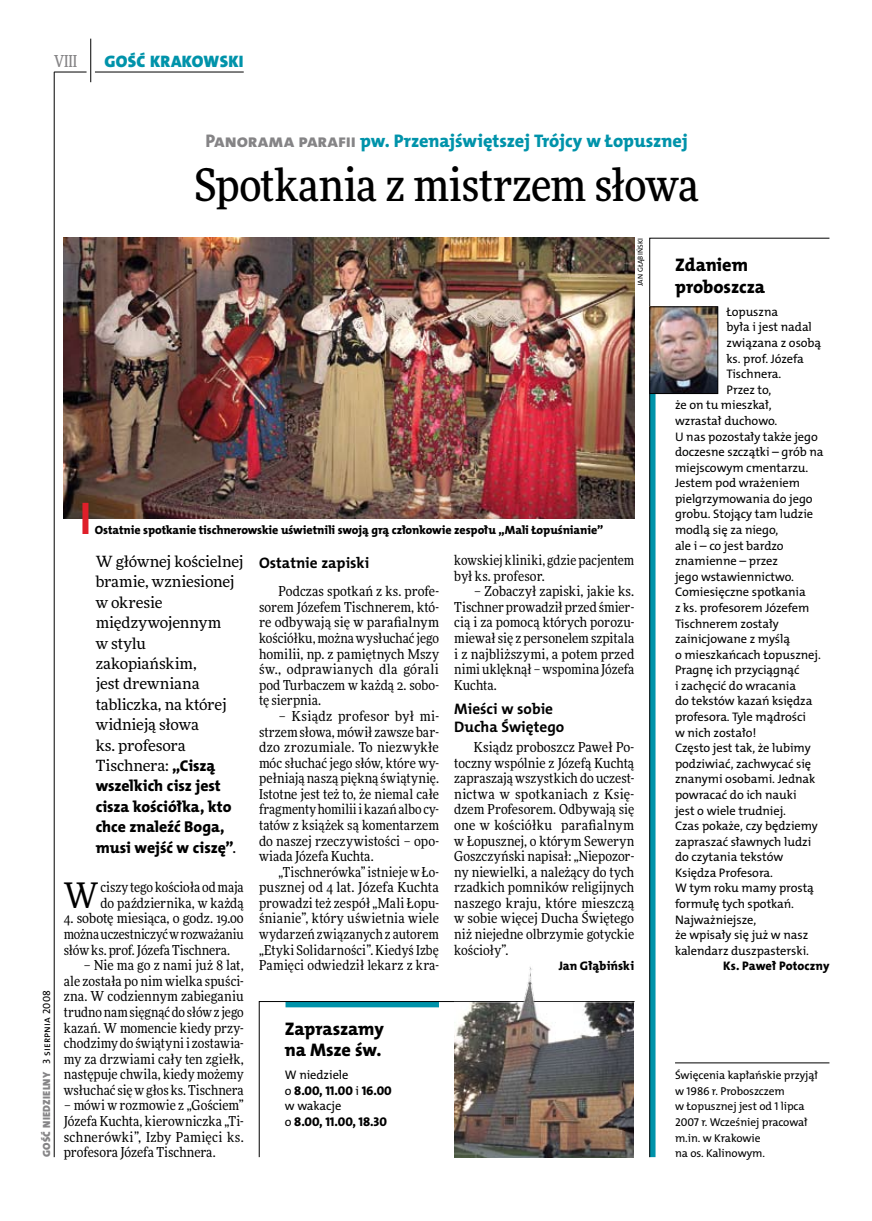
<style>
.page{position:relative;width:872px;height:1221px;background:#fff}
.page>*{position:absolute;margin:0;border:0;box-sizing:border-box;transform-origin:0 0}
.t1{font:500 45px "Freeday Narrow";letter-spacing:-.015em;color:#000}
.t2{font:35.25px "Freeday Narrow News";color:#000}
.t3{font:18.3px "The Mix HP8 Ex Bld";letter-spacing:-.01em;color:#0093aa}
.t4{font:18.3px/21.6px "The Mix HP8 Ex Bld";color:#000}
.t5{font:16.65px "The Mix HP9 Blk";letter-spacing:.02em;color:#0093aa}
.t6{font:500 16.5px "Freeday Narrow";color:#858486;scale:.9 1}
.t7{font:15.75px/20.4px "The Mix HP8 Ex Bld";letter-spacing:-.005em;color:#000}
.t8{font:15.45px/20.4px "Freeday News";letter-spacing:-.01em;color:#000}
.t9{font:15.3px/17.7px "The Mix HP7 Bld";color:#000}
.t10{font:13.8px/15.6px "Freeday Narrow News";letter-spacing:.005em;color:#000;text-align:justify}
.t11{font:12.75px "The Mix HP8 Ex Bld";color:#000}
.t12{font:12.45px "The Mix HP5 Plain";letter-spacing:-.005em;color:#000}
.t13{font:12.45px "The Mix HP8 Ex Bld";color:#000}
.t14{font:12px "The Mix HP8 Ex Bld";letter-spacing:-.005em;color:#000}
.t15{font:11.4px/15.6px "The Mix HP5 Plain";letter-spacing:-.005em;color:#000}
.t16{font:10.5px "The Mix HP9 Blk";letter-spacing:.025em;color:#858486}
.t17{font:7.2px "The Mix HP5 Plain";letter-spacing:.02em;color:#000}
.s1{font-family:"The Mix HP5 Plain";color:#000}
.s2{color:#858486}
.s3{font-family:"The Mix HP8 Ex Bld";font-size:15.75px}
.s4{font-family:"Freeday News";font-size:15.45px}
.s5{font-family:"The Mix HP5 Plain";font-size:12.45px}
</style>
<div class="page">
<hr style="left:54px;top:72px;width:1px;height:1085px;background:#000">
<hr style="left:90px;top:39px;width:1px;height:43px;background:#000">
<hr style="left:54px;top:72px;width:33px;height:1px;background:#000">
<hr style="left:95px;top:72px;width:149px;height:1px;background:#000">
<img style="left:64px;top:238px;width:570px;height:280px">
<div style="left:82px;top:503px;width:6px;height:31px;background:#df1f2a"></div>
<svg style="left:649px;top:238px;width:181px;height:919px"></svg>
<hr style="left:675px;top:1062px;width:154px;height:1px;background:#000">
<img style="left:651px;top:308px;width:65px;height:84px">
<div style="left:649px;top:306px;width:69px;height:88px;border:1px solid #000"></div>
<svg style="left:259px;top:1001px;width:376px;height:156px"></svg>
<img style="left:454px;top:967px;width:180px;height:189px">
<p class="t6" style="left:54px;top:50px;width:27px">VIII</p>
<p class="t5" style="left:105px;top:50px;width:140px">GOŚĆ KRAKOWSKI</p>
<p class="t16" style="left:40px;top:1156px;width:168px;rotate:-90deg">GOŚĆ NIEDZIELNY <span class="s1">3 sierpnia 2008</span></p>
<h3 class="t3" style="left:205px;top:129px;width:484px"><span class="s2">Panorama parafii</span> pw. Przenajświętszej Trójcy w Łopusznej</h3>
<h1 class="t1" style="left:194px;top:157px;width:506px">Spotkania z mistrzem słowa</h1>
<p class="t17" style="left:636px;top:286px;width:50px;rotate:-90deg">Jan Głąbiński</p>
<p class="t14" style="left:95px;top:522px;width:510px">Ostatnie spotkanie tischnerowskie uświetnili swoją grą członkowie zespołu „Mali Łopuśnianie”</p>
<p class="t8" style="left:96px;top:551px;width:149px">W głównej kościelnej bramie, wzniesionej w okresie międzywojennym<br>w stylu zakopiańskim,<br>jest drewniana tabliczka, na której widnieją słowa<br>ks. profesora<br>Tischnera: <span class="s3">„Ciszą</span></p>
<p class="t7" style="left:96px;top:776px;width:142px">wszelkich cisz jest cisza kościółka, kto chce znaleźć Boga, musi wejść w ciszę”<span class="s4">.</span></p>
<h2 class="t2" style="left:64px;top:873px;width:36px">W</h2>
<p class="t10" style="left:101px;top:879px;width:145px">ciszy tego kościoła od maja do października, w każdą</p>
<p class="t10" style="left:64px;top:910px;width:181px">4. sobotę miesiąca, o godz. 19.00 można uczestniczyć wrozważaniu słów ks. prof. Józefa Tischnera.</p>
<p class="t10" style="left:64px;top:957px;width:181px;text-indent:20px">– Nie ma go z nami już 8 lat, ale została po nim wielka spuści&shy;zna. W codziennym zabieganiu trudno nam sięgnąć do słów z jego kazań. W momencie kiedy przy&shy;chodzimy do świątyni i zostawia&shy;my za drzwiami cały ten zgiełk, następuje chwila, kiedy możemy wsłuchać się wgłos ks. Tischnera</p>
<p class="t10" style="left:64px;top:1097px;width:181px">– mówi w rozmowie z „Gościem” Józefa Kuchta, kierowniczka „Ti&shy;schnerówki”, Izby Pamięci ks. profesora Józefa Tischnera.</p>
<p class="t9" style="left:259px;top:553px;width:112px">Ostatnie zapiski</p>
<p class="t10" style="left:259px;top:583px;width:181px;text-indent:20px">Podczas spotkań z ks. profe&shy;sorem Józefem Tischnerem, któ&shy;re odbywają się w parafialnym kościółku, można wysłuchać jego homilii, np. z pamiętnych Mszy św., odprawianych dla górali pod Turbaczem w każdą 2. sobo&shy;tę sierpnia.</p>
<p class="t10" style="left:259px;top:708px;width:181px;text-indent:20px">– Ksiądz profesor był mi&shy;strzem słowa, mówił zawsze bar&shy;dzo zrozumiale. To niezwykłe móc słuchać jego słów, które wy&shy;pełniają naszą piękną świątynię.<br>Istotne jest też to, że niemal całe fragmenty homilii i kazań albo cy&shy;tatów z książek są komentarzem do naszej rzeczywistości – opo&shy;wiada Józefa Kuchta.</p>
<p class="t10" style="left:259px;top:863px;width:181px;text-indent:20px">„Tischnerówka” istnieje w Ło&shy;pusznej od 4 lat. Józefa Kuchta prowadzi też zespół „Mali Łopu&shy;śnianie”, który uświetnia wiele wydarzeń związanych z autorem „Etyki Solidarności”. Kiedyś Izbę Pamięci odwiedził lekarz z kra-</p>
<p class="t10" style="left:454px;top:552px;width:181px">kowskiej kliniki, gdzie pacjentem był ks. profesor.</p>
<p class="t10" style="left:454px;top:583px;width:181px;text-indent:20px">– Zobaczył zapiski, jakie ks.<br>Tischner prowadził przed śmier&shy;cią i za pomocą których porozu&shy;miewał się z personelem szpitala i z najbliższymi, a potem przed nimi uklęknął – wspomina Józefa Kuchta.</p>
<p class="t9" style="left:454px;top:700px;width:112px">Mieści w sobie<br>Ducha Świętego</p>
<p class="t10" style="left:454px;top:739px;width:181px;text-indent:20px">Ksiądz proboszcz Paweł Po&shy;toczny wspólnie z Józefą Kuchtą zapraszają wszystkich do uczest&shy;nictwa w spotkaniach z Księ&shy;dzem Profesorem. Odbywają się one w kościółku parafialnym w Łopusznej, o którym Seweryn Goszczyński napisał: „Niepozor&shy;ny niewielki, a należący do tych rzadkich pomników religijnych naszego kraju, które mieszczą w sobie więcej Ducha Świętego niż niejedne olbrzymie gotyckie kościoły”.</p>
<p class="t13" style="left:558px;top:957px;width:77px">Jan Głąbiński</p>
<h3 class="t4" style="left:285px;top:1017px;width:100px">Zapraszamy na Msze św.</h3>
<p class="t12" style="left:285px;top:1066px;width:65px">W niedziele</p>
<p class="t11" style="left:285px;top:1082px;width:108px"><span class="s5">o</span> 8.00, 11.00 <span class="s5">i</span> 16.00</p>
<p class="t12" style="left:285px;top:1098px;width:58px">w wakacje</p>
<p class="t11" style="left:285px;top:1113px;width:104px"><span class="s5">o</span> 8.00, 11.00, 18.30</p>
<h3 class="t4" style="left:675px;top:254px;width:92px">Zdaniem proboszcza</h3>
<p class="t12" style="left:726px;top:304px;width:53px">Łopuszna</p>
<p class="t12" style="left:726px;top:319px;width:87px">była i jest nadal</p>
<p class="t12" style="left:726px;top:335px;width:96px">związana z osobą</p>
<p class="t12" style="left:726px;top:350px;width:79px">ks. prof. Józefa</p>
<p class="t12" style="left:726px;top:366px;width:56px">Tischnera.</p>
<p class="t12" style="left:726px;top:381px;width:46px">Przez to,</p>
<p class="t12" style="left:675px;top:397px;width:98px">że on tu mieszkał,</p>
<p class="t12" style="left:675px;top:413px;width:104px">wzrastał duchowo.</p>
<p class="t12" style="left:675px;top:428px;width:144px">U nas pozostały także jego</p>
<p class="t12" style="left:675px;top:444px;width:150px">doczesne szczątki – grób na</p>
<p class="t12" style="left:675px;top:459px;width:135px">miejscowym cmentarzu.</p>
<p class="t12" style="left:675px;top:475px;width:126px">Jestem pod wrażeniem</p>
<p class="t12" style="left:675px;top:490px;width:139px">pielgrzymowania do jego</p>
<p class="t12" style="left:675px;top:506px;width:140px">grobu. Stojący tam ludzie</p>
<p class="t12" style="left:675px;top:522px;width:105px">modlą się za niego,</p>
<p class="t12" style="left:675px;top:537px;width:110px">ale i – co jest bardzo</p>
<p class="t12" style="left:675px;top:553px;width:104px">znamienne – przez</p>
<p class="t12" style="left:675px;top:568px;width:120px">jego wstawiennictwo.</p>
<p class="t12" style="left:675px;top:584px;width:132px">Comiesięczne spotkania</p>
<p class="t12" style="left:675px;top:599px;width:136px">z ks. profesorem Józefem</p>
<p class="t12" style="left:675px;top:615px;width:106px">Tischnerem zostały</p>
<p class="t12" style="left:675px;top:631px;width:117px">zainicjowane z myślą</p>
<p class="t12" style="left:675px;top:646px;width:147px">o mieszkańcach Łopusznej.</p>
<p class="t12" style="left:675px;top:662px;width:126px">Pragnę ich przyciągnąć</p>
<p class="t12" style="left:675px;top:677px;width:122px">i zachęcić do wracania</p>
<p class="t12" style="left:675px;top:693px;width:139px">do tekstów kazań księdza</p>
<p class="t12" style="left:675px;top:708px;width:132px">profesora. Tyle mądrości</p>
<p class="t12" style="left:675px;top:724px;width:83px">w nich zostało!</p>
<p class="t12" style="left:675px;top:740px;width:137px">Często jest tak, że lubimy</p>
<p class="t12" style="left:675px;top:755px;width:138px">podziwiać, zachwycać się</p>
<p class="t12" style="left:675px;top:771px;width:142px">znanymi osobami. Jednak</p>
<p class="t12" style="left:675px;top:786px;width:123px">powracać do ich nauki</p>
<p class="t12" style="left:675px;top:802px;width:113px">jest o wiele trudniej.</p>
<p class="t12" style="left:675px;top:817px;width:145px">Czas pokaże, czy będziemy</p>
<p class="t12" style="left:675px;top:833px;width:138px">zapraszać sławnych ludzi</p>
<p class="t12" style="left:675px;top:849px;width:110px">do czytania tekstów</p>
<p class="t12" style="left:675px;top:864px;width:99px">Księdza Profesora.</p>
<p class="t12" style="left:675px;top:880px;width:140px">W tym roku mamy prostą</p>
<p class="t12" style="left:675px;top:895px;width:121px">formułę tych spotkań.</p>
<p class="t12" style="left:675px;top:911px;width:83px">N ajważniejsze,</p>
<p class="t12" style="left:675px;top:927px;width:135px">że wpisały się już w nasz</p>
<p class="t12" style="left:675px;top:942px;width:135px">kalendarz duszpasterski.</p>
<p class="t13" style="left:723px;top:958px;width:108px">Ks. Paweł Potoczny</p>
<p class="t15" style="left:675px;top:1067px;width:144px">Święcenia kapłańskie przyjął w 1986 r. Proboszczem<br>w Łopusznej jest od 1 lipca<br>2007 r. Wcześniej pracował m.in. w Krakowie<br>na os. Kalinowym.</p>
</div>
